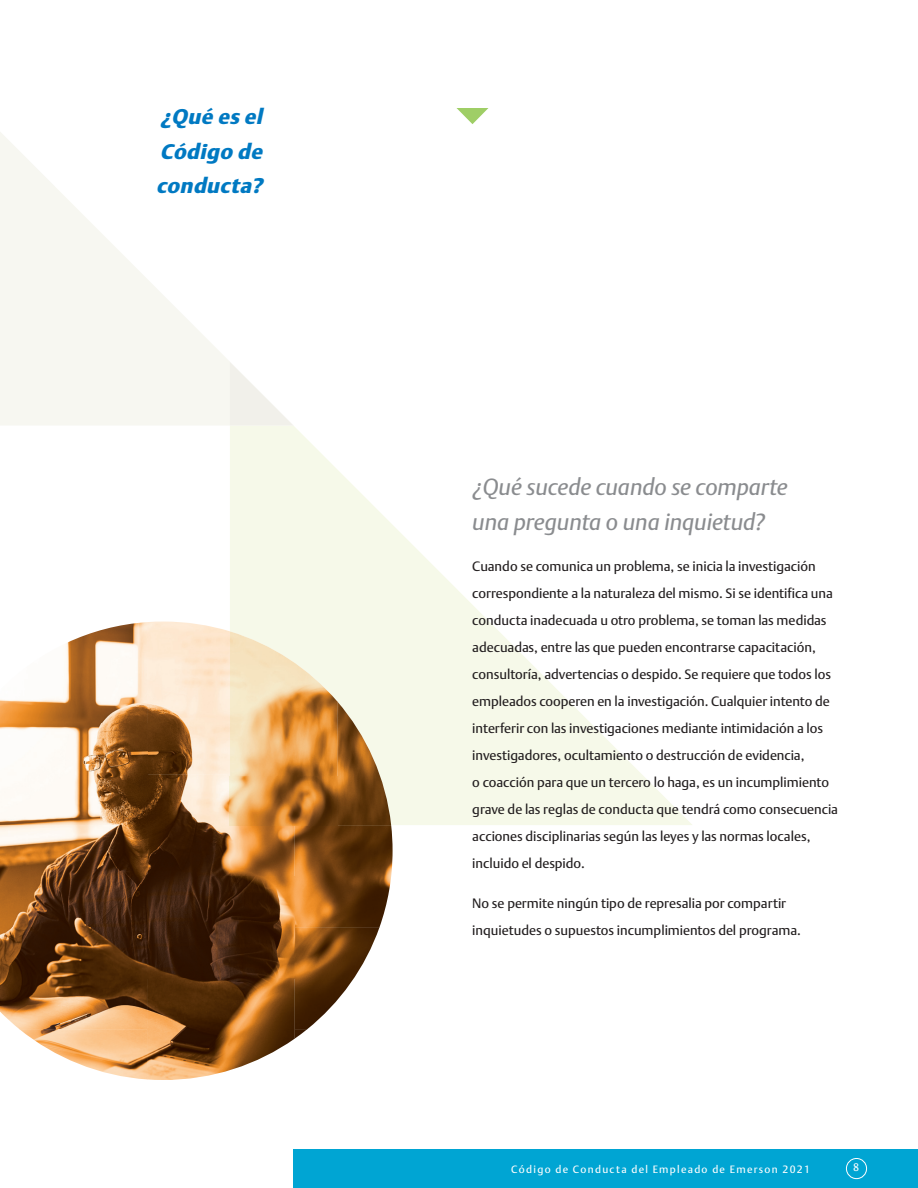
<style>
.page{position:relative;width:918px;height:1188px;background:#fff}
.page>*{position:absolute;margin:0;border:0;box-sizing:border-box;transform-origin:0 0}
.t1{font:italic 23.1px/35.2px "DTL Argo ST";letter-spacing:-.005em;color:#8a8c8f}
.t2{font:italic 900 21px/34.5px "DTL Argo ST";color:#0079c2;text-align:justify}
.t3{font:13.5px/27px "DTL Argo T";color:#231f20}
.t4{font:10.8px "DTL Argo T";color:#fff}
.t5{font:10.5px "DTL Argo T";letter-spacing:.125em;color:#fff}
</style>
<div class="page">
<svg style="left:457px;top:108px;width:31px;height:16px"></svg>
<div style="left:294px;top:1149px;width:624px;height:39px;background:#00a5d3"></div>
<div style="left:846px;top:1158px;width:21px;height:21px;border:1px solid #fff;border-radius:50%"></div>
<img style="left:0;top:622px;width:147px;height:407px">
<img style="left:147px;top:622px;width:83px;height:152px">
<img style="left:147px;top:774px;width:147px;height:306px">
<img style="left:294px;top:825px;width:99px;height:102px">
<img style="left:294px;top:927px;width:86px;height:102px">
<img style="left:19px;top:1029px;width:128px;height:50px">
<svg style="left:294px;top:1029px;width:13px;height:10px"></svg>
<svg style="left:230px;top:426px;width:462px;height:399px"></svg>
<img style="left:230px;top:631px;width:108px;height:194px">
<img style="left:337px;top:701px;width:54px;height:124px">
<svg style="left:0;top:132px;width:230px;height:293px;fill:#f7f7f1"></svg>
<svg style="left:230px;top:362px;width:64px;height:64px"></svg>
<h2 class="t2" style="left:156px;top:99px;width:113px">¿Qué es el Código de conducta?</h2>
<h1 class="t1" style="left:472px;top:469px;width:317px">¿Qué sucede cuando se comparte una pregunta o una inquietud?</h1>
<p class="t3" style="left:472px;top:553px;width:367px">Cuando se comunica un problema, se inicia la investigación correspondiente a la naturaleza del mismo. Si se identifica una conducta inadecuada u otro problema, se toman las medidas adecuadas, entre las que pueden encontrarse capacitación, consultoría, advertencias o despido. Se requiere que todos los empleados cooperen en la investigación. Cualquier intento de interferir con las investigaciones mediante intimidación a los investigadores, ocultamiento o destrucción de evidencia,<br>o coacción para que un tercero lo haga, es un incumplimiento grave de las reglas de conducta que tendrá como consecuencia acciones disciplinarias según las leyes y las normas locales, incluido el despido.</p>
<p class="t3" style="left:472px;top:890px;width:330px">No se permite ningún tipo de represalia por compartir inquietudes o supuestos incumplimientos del programa.</p>
<p class="t5" style="left:511px;top:1163px;width:300px">Código de Conducta del Empleado de Emerson 2021</p>
<p class="t4" style="left:853px;top:1161px;width:8px">8</p>
</div>
